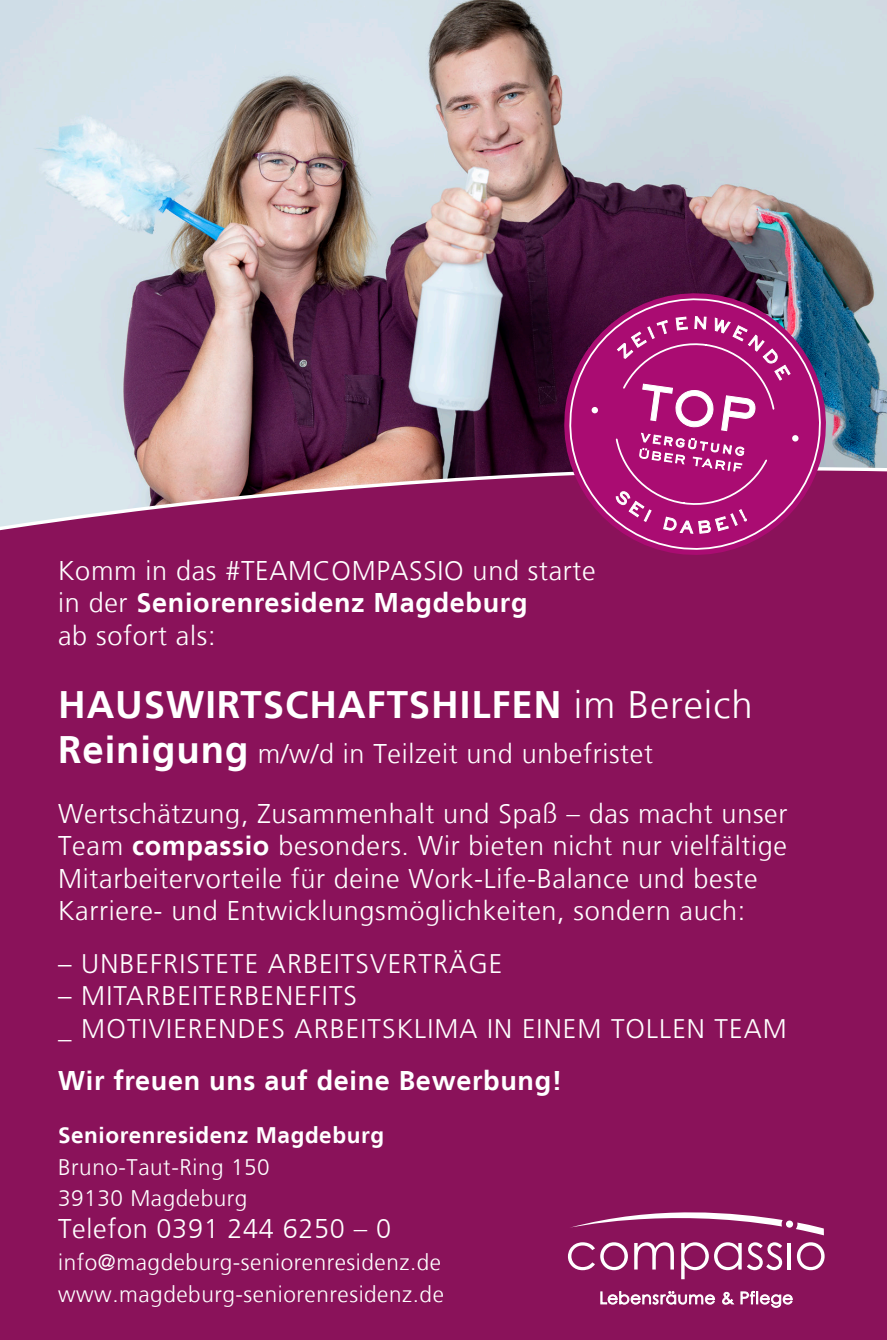
<style>
.page{position:relative;width:887px;height:1340px;background:#fff}
.page>*{position:absolute;margin:0;border:0;box-sizing:border-box;transform-origin:0 0}
.t1{font:700 38.25px "Frutiger LT";letter-spacing:.025em;color:#fff}
.t2{font:300 27px/32.4px "Frutiger LT";letter-spacing:.025em;color:#fff;text-align:justify}
.t3{font:300 27px "Frutiger LT Std";letter-spacing:.04em;color:#fff}
.t4{font:700 27px "Frutiger LT";letter-spacing:.025em;color:#fff}
.t5{font:300 22.5px "Frutiger LT";letter-spacing:.025em;color:#fff}
.t6{font:700 22.5px "Frutiger LT";letter-spacing:.025em;color:#fff}
.s1{font-weight:300}
.s2{font-weight:700;font-size:38.25px}
.s3{font-weight:700}
</style>
<div class="page">
<img style="left:0;top:0;width:887px;height:464px">
<div style="left:0;top:464px;width:887px;height:875px;background:#8a125a"></div>
<svg style="left:555px;top:284px;width:279px;height:279px;background:#602557"></svg>
<svg style="left:560px;top:289px;width:270px;height:268px;background:#852269"></svg>
<div style="left:591px;top:407px;width:7px;height:6px;background:#fff;border-radius:50%"></div>
<div style="left:792px;top:435px;width:6px;height:7px;background:#fff;border-radius:50%"></div>
<svg style="left:614px;top:316px;width:176px;height:219px;background:#b32a83"></svg>
<svg style="left:568px;top:1242px;width:60px;height:28px"></svg>
<svg style="left:634px;top:1242px;width:40px;height:27px"></svg>
<svg style="left:681px;top:1242px;width:27px;height:37px"></svg>
<svg style="left:714px;top:1242px;width:68px;height:28px"></svg>
<hr style="left:787px;top:1242px;width:4px;height:27px;background:#fff">
<svg style="left:797px;top:1242px;width:27px;height:28px"></svg>
<svg style="left:569px;top:1212px;width:255px;height:23px"></svg>
<svg style="left:600px;top:1290px;width:192px;height:17px"></svg>
<p class="t2" style="left:58px;top:554px;width:539px">Komm in das #TEAMCOMPASSIO und starte</p>
<p class="t4" style="left:58px;top:587px;width:471px"><span class="s1">in der</span> Seniorenresidenz Magdeburg</p>
<p class="t2" style="left:58px;top:619px;width:159px">ab sofort als:</p>
<p class="t1" style="left:58px;top:681px;width:696px">HAUSWIRTSCHAFTSHILFEN <span class="s1">im Bereich</span></p>
<p class="t2" style="left:58px;top:738px;width:596px"><span class="s2">Reinigung</span> m/w/d in Teilzeit und unbefristet</p>
<p class="t2" style="left:58px;top:797px;width:730px">Wertschätzung, Zusammenhalt und Spaß – das macht unser Team <span class="s3">compassio</span> besonders. Wir bieten nicht nur vielfältige Mitarbeitervorteile für deine Work-Life-Balance und beste</p>
<p class="t2" style="left:58px;top:895px;width:688px">Karriere- und Entwicklungsmöglichkeiten, sondern auch:</p>
<p class="t3" style="left:58px;top:948px;width:446px">– UNBEFRISTETE ARBEITSVERTRÄGE</p>
<p class="t3" style="left:58px;top:980px;width:300px">– MITARBEITERBENEFITS</p>
<p class="t3" style="left:58px;top:1013px;width:730px">_ MOTIVIERENDES ARBEITSKLIMA IN EINEM TOLLEN TEAM</p>
<p class="t4" style="left:58px;top:1065px;width:506px">Wir freuen uns auf deine Bewerbung!</p>
<p class="t6" style="left:58px;top:1122px;width:327px">Seniorenresidenz Magdeburg</p>
<p class="t5" style="left:58px;top:1154px;width:213px">Bruno-Taut-Ring 150</p>
<p class="t5" style="left:58px;top:1185px;width:191px">39130 Magdeburg</p>
<p class="t2" style="left:58px;top:1212px;width:334px">Telefon 0391 244 6250 – 0</p>
<p class="t5" style="left:58px;top:1248px;width:384px">info@magdeburg-seniorenresidenz.de</p>
<p class="t5" style="left:58px;top:1281px;width:387px">www.magdeburg-seniorenresidenz.de</p>
</div>
